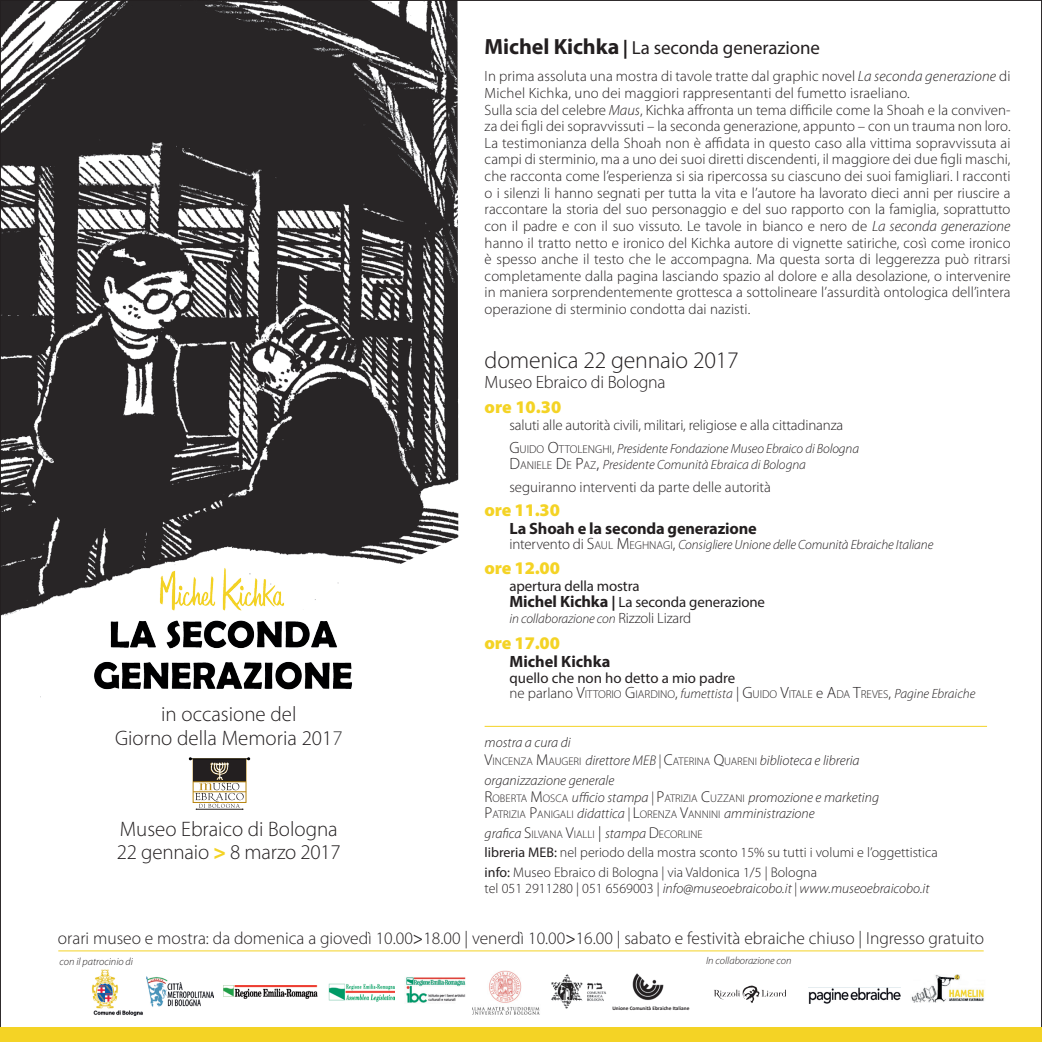
<style>
.page{position:relative;width:1042px;height:1042px;background:#fff}
.page>*{position:absolute;margin:0;border:0;box-sizing:border-box;transform-origin:0 0}
.t1{font:300 23.8px "Myriad Pro";letter-spacing:-.01em;color:#231f20}
.t2{font:300 21px "Myriad Pro";color:#231f20}
.t3{font:18.9px "Myriad Pro";letter-spacing:-.005em;color:#231f20}
.t4{font:900 17.85px "Myriad Pro";letter-spacing:-.01em;color:#f4d325}
.t5{font:300 17.85px "Myriad Pro";letter-spacing:-.01em;color:#231f20}
.t6{font:300 17.5px "Myriad Pro";color:#231f20}
.t7{font:700 16.45px "Myriad Pro";letter-spacing:-.01em;color:#231f20}
.t8{font:300 14.88px/16.6px "Myriad Pro";letter-spacing:.005em;color:#231f20}
.t9{font:14.88px "Myriad Pro";letter-spacing:-.01em;color:#231f20}
.t10{font:italic 300 14px "Myriad Pro";color:#231f20}
.t11{font:300 14px "Myriad Pro";color:#231f20}
.t12{font:italic 300 13.47px "Myriad Pro";letter-spacing:-.01em;color:#231f20}
.t13{font:300 11.38px "Myriad Pro";color:#231f20}
.t14{font:300 11.03px "Myriad Pro";color:#231f20}
.t15{font:italic 300 10.5px "Myriad Pro";color:#231f20}
.t16{font:700 5.42px "Calibri";color:#231f20}
.s1{font-weight:700;font-size:22.05px}
.s2{font-weight:700}
.s3{font-style:italic}
.s4{font-style:normal;font-size:16.45px}
.s5{font-style:normal;font-size:11.38px}
.s6{font-style:normal}
.s7{font-style:normal;font-size:14.88px}
.s8{font-weight:700;font-size:16.45px}
.s9{font-size:14.88px}
.s10{font-size:16.45px}
.s11{font-style:italic;font-size:13.47px}
.s12{color:#3e3e3f}
.s13{font-style:normal;font-size:15.75px}
.s14{font-style:normal;font-size:11.03px}
.s15{font-size:15.75px}
.s16{font-style:italic;font-size:14px}
.s17{font-weight:400}
.s18{font-weight:900;color:#f4d325}
</style>
<div class="page">
<img style="left:3px;top:3px;width:455px;height:695px">
<img style="left:473px;top:970px;width:67px;height:44px">
<img style="left:91px;top:969px;width:56px;height:47px">
<img style="left:146px;top:977px;width:68px;height:30px">
<img style="left:551px;top:974px;width:55px;height:34px">
<img style="left:328px;top:984px;width:66px;height:17px">
<img style="left:406px;top:977px;width:60px;height:26px">
<img style="left:632px;top:973px;width:32px;height:27px">
<img style="left:223px;top:985px;width:94px;height:13px">
<img style="left:911px;top:974px;width:73px;height:28px">
<hr style="left:58px;top:950px;width:925px;height:1px;background:#f4d325">
<svg style="left:189px;top:757px;width:61px;height:53px"></svg>
<img style="left:87px;top:568px;width:272px;height:127px">
<svg style="left:714px;top:985px;width:72px;height:18px"></svg>
<hr style="left:485px;top:726px;width:502px;height:1px;background:#f4d325">
<img style="left:809px;top:987px;width:91px;height:16px">
<div style="left:0;top:1027px;width:1042px;height:15px;background:#f4d325"></div>
<p class="t3" style="left:485px;top:36px;width:337px"><span class="s1">Michel Kichka</span> <span class="s2">|</span> La seconda generazione</p>
<p class="t8" style="left:485px;top:68px;width:527px">In prima assoluta una mostra di tavole tratte dal graphic novel <span class="s3">La seconda generazione</span> di<br>Michel Kichka, uno dei maggiori rappresentanti del fumetto israeliano.</p>
<p class="t8" style="left:485px;top:101px;width:527px;text-align:justify">Sulla scia del celebre <span class="s3">Maus</span>, Kichka affronta un tema difficile come la Shoah e la conviven&shy;za dei figli dei sopravvissuti – la seconda generazione, appunto – con un trauma non loro.<br>La testimonianza della Shoah non è affidata in questo caso alla vittima sopravvissuta ai campi di sterminio, ma a uno dei suoi diretti discendenti, il maggiore dei due figli maschi, che racconta come l’esperienza si sia ripercossa su ciascuno dei suoi famigliari. I racconti o i silenzi li hanno segnati per tutta la vita e l’autore ha lavorato dieci anni per riuscire a raccontare la storia del suo personaggio e del suo rapporto con la famiglia, soprattutto con il padre e con il suo vissuto. Le tavole in bianco e nero de <span class="s3">La seconda generazione </span>hanno il tratto netto e ironico del Kichka autore di vignette satiriche, così come ironico è spesso anche il testo che le accompagna. Ma questa sorta di leggerezza può ritrarsi completamente dalla pagina lasciando spazio al dolore e alla desolazione, o intervenire in maniera sorprendentemente grottesca a sottolineare l’assurdità ontologica dell’intera operazione di sterminio condotta dai nazisti.</p>
<p class="t1" style="left:485px;top:345px;width:256px">domenica 22 gennaio 2017</p>
<p class="t5" style="left:485px;top:372px;width:183px">Museo Ebraico di Bologna</p>
<p class="t4" style="left:485px;top:395px;width:78px">ore 10.30</p>
<p class="t8" style="left:509px;top:417px;width:335px">saluti alle autorità civili, militari, religiose e alla cittadinanza</p>
<p class="t12" style="left:509px;top:441px;width:351px"><span class="s4">G</span><span class="s5">UIDO</span> <span class="s4">O</span><span class="s5">TTOLENGHI</span><span class="s6">,</span> Presidente Fondazione Museo Ebraico di Bologna</p>
<p class="t12" style="left:509px;top:456px;width:298px"><span class="s4">D</span><span class="s5">ANIELE</span> <span class="s4">D</span><span class="s5">E</span> <span class="s4">P</span><span class="s5">AZ</span><span class="s4">,</span> Presidente Comunità Ebraica di Bologna</p>
<p class="t8" style="left:509px;top:478px;width:263px">seguiranno interventi da parte delle autorità</p>
<p class="t4" style="left:485px;top:498px;width:77px">ore 11.30</p>
<p class="t7" style="left:509px;top:517px;width:249px">La Shoah e la seconda generazione</p>
<p class="t12" style="left:509px;top:537px;width:425px"><span class="s7">intervento di</span> <span class="s4">S</span><span class="s5">AUL</span> <span class="s4">M</span><span class="s5">EGHNAGI</span><span class="s7">,</span> Consigliere Unione delle Comunità Ebraiche Italiane</p>
<p class="t4" style="left:485px;top:556px;width:77px">ore 12.00</p>
<p class="t9" style="left:509px;top:577px;width:132px">apertura della mostra</p>
<p class="t9" style="left:509px;top:593px;width:257px"><span class="s8">Michel Kichka</span> <span class="s2">|</span> La seconda generazione</p>
<p class="t12" style="left:509px;top:610px;width:183px">in collaborazione con <span class="s7">Rizzoli Lizard</span></p>
<p class="t4" style="left:485px;top:631px;width:77px">ore 17.00</p>
<p class="t7" style="left:509px;top:650px;width:102px">Michel Kichka</p>
<p class="t9" style="left:509px;top:668px;width:227px">quello che non ho detto a mio padre</p>
<p class="t13" style="left:509px;top:687px;width:467px"><span class="s9">ne parlano</span> <span class="s10">V</span>ITTORIO <span class="s10">G</span>IARDINO<span class="s9">,</span> <span class="s11">fumettista</span> <span class="s9">|</span> <span class="s10">G</span>UIDO <span class="s10">V</span>ITALE <span class="s9">e</span> <span class="s10">A</span>DA <span class="s10">T</span>REVES<span class="s9">,</span> <span class="s11">Pagine Ebraiche</span></p>
<p class="t2" style="left:161px;top:701px;width:137px">in occasione del</p>
<p class="t2" style="left:115px;top:726px;width:229px">Giorno della Memoria 201<span class="s12">7</span></p>
<p class="t10" style="left:485px;top:734px;width:88px">mostra a cura di</p>
<p class="t10" style="left:485px;top:752px;width:376px"><span class="s13">V</span><span class="s14">INCENZA</span> <span class="s13">M</span><span class="s14">AUGERI</span> direttore MEB | <span class="s13">C</span><span class="s14">ATERINA</span> <span class="s13">Q</span><span class="s14">UARENI</span> biblioteca e libreria</p>
<p class="t10" style="left:485px;top:771px;width:131px">organizzazione generale</p>
<p class="t10" style="left:485px;top:789px;width:396px"><span class="s13">R</span><span class="s14">OBERTA</span> <span class="s13">M</span><span class="s14">OSCA</span> ufficio stampa | <span class="s13">P</span><span class="s14">ATRIZIA</span> <span class="s13">C</span><span class="s14">UZZANI</span> promozione e marketing</p>
<p class="t14" style="left:485px;top:807px;width:332px"><span class="s15">P</span>ATRIZIA <span class="s15">P</span>ANIGALI <span class="s16">didattica |</span> <span class="s15">L</span>ORENZA <span class="s15">V</span>ANNINI <span class="s16">amministrazione</span></p>
<p class="t14" style="left:485px;top:827px;width:219px"><span class="s16">grafica</span> <span class="s15">S</span>ILVANA <span class="s15">V</span>IALLI <span class="s15">|</span> <span class="s16">stampa</span> <span class="s15">D</span>ECORLINE</p>
<p class="t11" style="left:485px;top:844px;width:455px"><span class="s17">libreria MEB:</span> nel periodo della mostra sconto 15% su tutti i volumi e l’oggettistica</p>
<p class="t11" style="left:485px;top:864px;width:334px"><span class="s17">info:</span> Museo Ebraico di Bologna | via Valdonica 1/5 | Bologna</p>
<p class="t10" style="left:485px;top:880px;width:446px"><span class="s6">tel 051 2911280 | 051 6569003 |</span> info@museoebraicobo.it | www.museoebraicobo.it</p>
<p class="t2" style="left:120px;top:816px;width:219px">Museo Ebraico di Bologna</p>
<p class="t2" style="left:117px;top:839px;width:226px">22 gennaio <span class="s18">&gt;</span> 8 marzo 2017</p>
<p class="t6" style="left:58px;top:927px;width:927px">orari museo e mostra: da domenica a giovedì 10.00<span class="s17">&gt;</span>18.00 | venerdì 10.00<span class="s17">&gt;</span>16.00 | sabato e festività ebraiche chiuso | Ingresso gratuito</p>
<p class="t15" style="left:60px;top:955px;width:75px">con il patrocinio di</p>
<p class="t15" style="left:706px;top:954px;width:87px">In collaborazione con</p>
<p class="t16" style="left:612px;top:1004px;width:79px">Unione Comunità Ebraiche Italiane</p>
</div>
